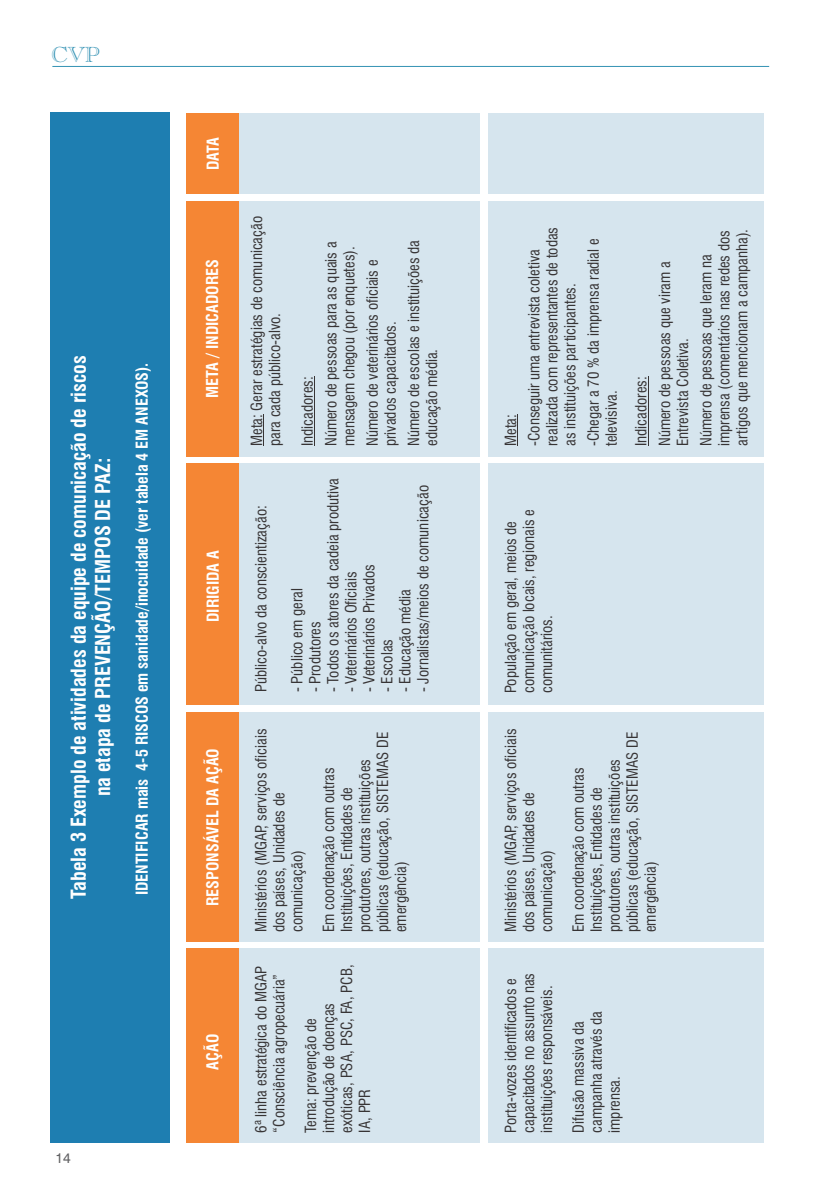
<style>
.page{position:relative;width:840px;height:1191px;background:#fff}
.page>*{position:absolute;margin:0;border:0;box-sizing:border-box;transform-origin:0 0}
.t1{font:21.4px "Caslon Openface BT";color:#3392b4}
.t2{font:700 condensed 20px/24px "Swiss 721 BT";color:#fefefe;text-align:center}
.t3{font:700 condensed 16px "Swiss 721 BT";color:#fefefe}
.t4{font:condensed 15px/18px "Swiss 721 BT";color:#373435}
.t5{font:14px "Swiss 721 BT";color:#606062}
</style>
<div class="page">
<hr style="left:52px;top:66px;width:716px;height:1px;background:#3392b4">
<div style="left:51px;top:112px;width:119px;height:1030px;background:#1e7eb1"></div>
<div style="left:488px;top:201px;width:275px;height:255px;background:#d6e5ee"></div>
<div style="left:488px;top:463px;width:275px;height:242px;background:#d6e5ee"></div>
<div style="left:488px;top:712px;width:275px;height:229px;background:#d6e5ee"></div>
<div style="left:488px;top:948px;width:275px;height:194px;background:#d6e5ee"></div>
<div style="left:488px;top:113px;width:275px;height:80px;background:#d6e5ee"></div>
<div style="left:239px;top:201px;width:241px;height:255px;background:#d6e5ee"></div>
<div style="left:186px;top:201px;width:53px;height:255px;background:#f58634"></div>
<div style="left:239px;top:463px;width:241px;height:242px;background:#d6e5ee"></div>
<div style="left:239px;top:712px;width:241px;height:229px;background:#d6e5ee"></div>
<div style="left:239px;top:948px;width:241px;height:194px;background:#d6e5ee"></div>
<div style="left:186px;top:463px;width:53px;height:241px;background:#f58634"></div>
<div style="left:186px;top:948px;width:53px;height:194px;background:#f58634"></div>
<hr style="left:263px;top:414px;width:1px;height:32px;background:#373435">
<hr style="left:314px;top:376px;width:1px;height:70px;background:#373435">
<div style="left:186px;top:712px;width:53px;height:229px;background:#f58634"></div>
<div style="left:239px;top:113px;width:241px;height:80px;background:#d6e5ee"></div>
<div style="left:186px;top:113px;width:53px;height:80px;background:#f58634"></div>
<hr style="left:517px;top:414px;width:1px;height:32px;background:#373435">
<hr style="left:647px;top:376px;width:1px;height:70px;background:#373435">
<h1 class="t1" style="left:52px;top:46px;width:49px">CVP</h1>
<h2 class="t2" style="left:69px;top:898px;width:544px;rotate:-90deg">Tabela 3 Exemplo de atividades da equipe de comunicação de riscos na etapa de PREVENÇÃO/TEMPOS DE PAZ:</h2>
<p class="t3" style="left:136px;top:895px;width:534px;rotate:-90deg">IDENTIFICAR mais 4-5 RISCOS em sanidade/inocuidade (ver tabela 4 EM ANEXOS).</p>
<p class="t5" style="left:55px;top:1152px;width:17px">14</p>
<p class="t3" style="left:206px;top:170px;width:34px;rotate:-90deg">DATA</p>
<p class="t3" style="left:206px;top:398px;width:140px;rotate:-90deg">META / INDICADORES</p>
<p class="t3" style="left:206px;top:622px;width:73px;rotate:-90deg">DIRIGIDA A</p>
<p class="t3" style="left:206px;top:905px;width:159px;rotate:-90deg">RESPONSÁVEL DA AÇÃO</p>
<p class="t3" style="left:206px;top:1069px;width:37px;rotate:-90deg">AÇÃO</p>
<p class="t4" style="left:249px;top:446px;width:231px;rotate:-90deg">Meta: Gerar estratégias de comunicação para cada público-alvo.</p>
<p class="t4" style="left:297px;top:446px;width:206px;line-height:23.4px;rotate:-90deg">Indicadores:<br>Número de pessoas para as quais a</p>
<p class="t4" style="left:338px;top:446px;width:201px;line-height:23.4px;rotate:-90deg">mensagem chegou (por enquetes).<br>Número de veterinários oficiais e</p>
<p class="t4" style="left:380px;top:446px;width:208px;line-height:23.4px;rotate:-90deg">privados capacitados.<br>Número de escolas e instituições da</p>
<p class="t4" style="left:424px;top:446px;width:99px;rotate:-90deg">educação média.</p>
<p class="t4" style="left:253px;top:692px;width:188px;rotate:-90deg">Público-alvo da conscientização:</p>
<p class="t4" style="left:325px;top:692px;width:216px;rotate:-90deg">- Todos os atores da cadeia produtiva</p>
<p class="t4" style="left:415px;top:692px;width:209px;rotate:-90deg">- Jornalistas/meios de comunicação</p>
<p class="t4" style="left:343px;top:692px;width:122px;rotate:-90deg">- Veterinários Oficiais</p>
<p class="t4" style="left:361px;top:692px;width:130px;rotate:-90deg">- Veterinários Privados</p>
<p class="t4" style="left:289px;top:692px;width:105px;rotate:-90deg">- Público em geral</p>
<p class="t4" style="left:397px;top:692px;width:104px;rotate:-90deg">- Educação média</p>
<p class="t4" style="left:307px;top:692px;width:72px;rotate:-90deg">- Produtores</p>
<p class="t4" style="left:379px;top:692px;width:55px;rotate:-90deg">- Escolas</p>
<p class="t4" style="left:253px;top:932px;width:205px;rotate:-90deg">Ministérios (MGAP, serviços oficiais dos países, Unidades de comunicação)</p>
<p class="t4" style="left:321px;top:932px;width:201px;rotate:-90deg">Em coordenação com outras<br>Instituições, Entidades de produtores, outras instituições públicas (educação, SISTEMAS DE emergência)</p>
<p class="t4" style="left:253px;top:1132px;width:168px;rotate:-90deg">6ª linha estratégica do MGAP “Consciência agropecuária”</p>
<p class="t4" style="left:303px;top:1132px;width:170px;rotate:-90deg">Tema: prevenção de introdução de doenças exóticas, PSA, PSC, FA, PCB,<br>IA, PPR</p>
<p class="t4" style="left:544px;top:446px;width:221px;rotate:-90deg">realizada com representantes de todas as instituições participantes.</p>
<p class="t4" style="left:585px;top:446px;width:209px;rotate:-90deg">-Chegar a 70 % da imprensa radial e televisiva.</p>
<p class="t4" style="left:500px;top:446px;width:198px;line-height:23.4px;rotate:-90deg">Meta:<br>-Conseguir uma entrevista coletiva</p>
<p class="t4" style="left:716px;top:446px;width:219px;rotate:-90deg">imprensa (comentários nas redes dos artigos que mencionam a campanha).</p>
<p class="t4" style="left:630px;top:446px;width:186px;line-height:23.4px;rotate:-90deg">Indicadores:<br>Número de pessoas que viram a</p>
<p class="t4" style="left:672px;top:446px;width:193px;line-height:23.4px;rotate:-90deg">Entrevista Coletiva.<br>Número de pessoas que leram na</p>
<p class="t4" style="left:503px;top:693px;width:185px;rotate:-90deg">População em geral, meios de comunicação locais, regionais e comunitários.</p>
<p class="t4" style="left:503px;top:932px;width:205px;rotate:-90deg">Ministérios (MGAP, serviços oficiais dos países, Unidades de comunicação)</p>
<p class="t4" style="left:570px;top:932px;width:201px;rotate:-90deg">Em coordenação com outras<br>Instituições, Entidades de produtores, outras instituições públicas (educação, SISTEMAS DE emergência)</p>
<p class="t4" style="left:503px;top:1132px;width:161px;rotate:-90deg">Porta-vozes identificados e capacitados no assunto nas instituições responsáveis.</p>
<p class="t4" style="left:570px;top:1132px;width:123px;rotate:-90deg">Difusão massiva da campanha através da imprensa.</p>
</div>
